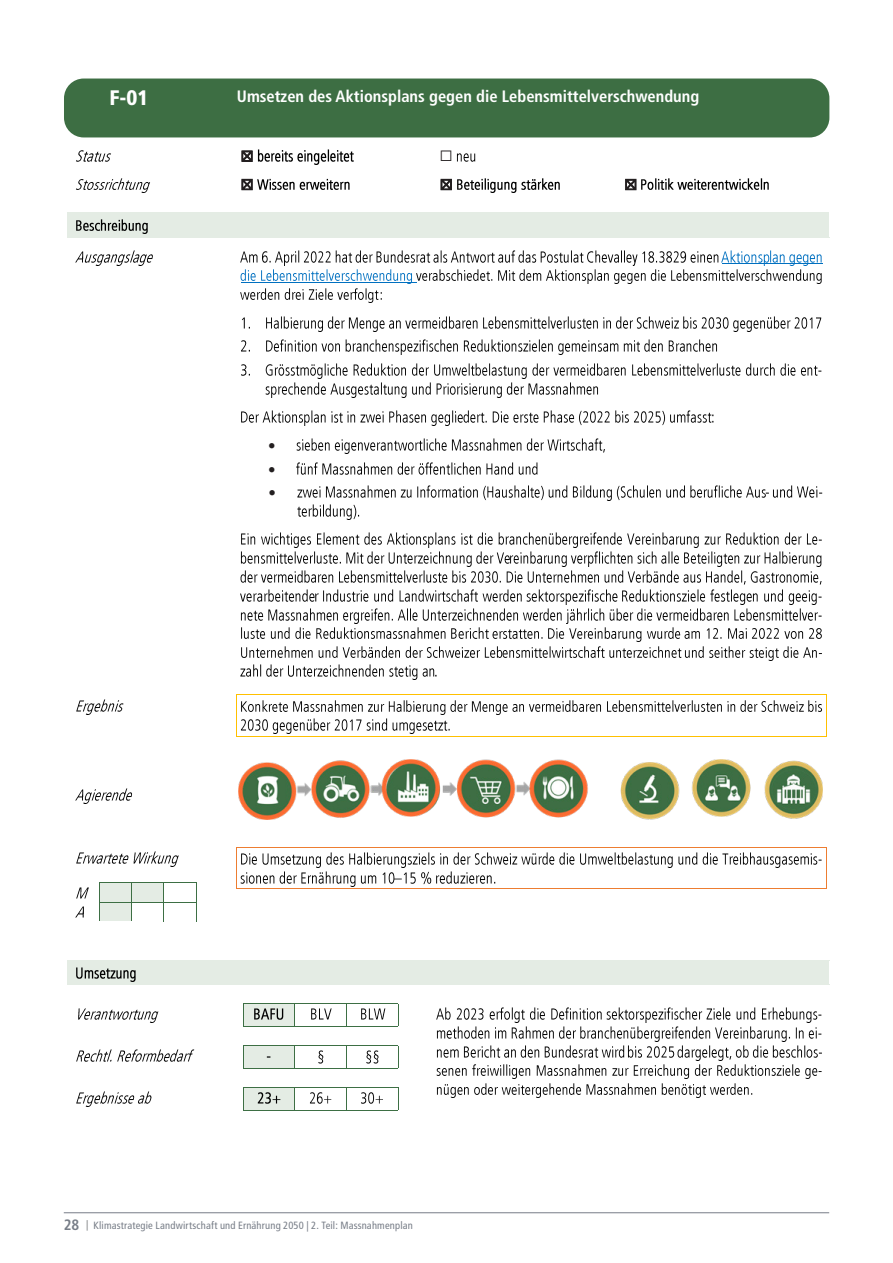
<style>
.page{position:relative;width:893px;height:1263px;background:#fff}
.page>*{position:absolute;margin:0;border:0;box-sizing:border-box;transform-origin:0 0}
.t1{font:900 condensed 21px "Frutiger LT Std";color:#fff}
.t2{font:700 condensed 16.5px "Frutiger LT Std";color:#fff}
.t3{font:14.85px/23.5px "Symbol";color:#231f20;text-align:justify}
.t4{font:condensed 10.5px "Frutiger LT Std";letter-spacing:.015em;color:#777d87}
.s1{font-weight:700;font-size:15px}
.s2{color:#7c7e81}
</style>
<div class="page">
<hr style="left:64px;top:1212px;width:765px;height:1px;background:#777d87">
<img style="left:76px;top:150px;width:35px;height:12px">
<img style="left:257px;top:149px;width:97px;height:16px">
<img style="left:456px;top:153px;width:20px;height:9px">
<img style="left:76px;top:178px;width:74px;height:15px">
<img style="left:257px;top:178px;width:93px;height:12px">
<img style="left:457px;top:178px;width:103px;height:15px">
<img style="left:641px;top:178px;width:128px;height:12px">
<div style="left:76px;top:213px;width:746px;height:24px;background:#e4ece4"></div>
<img style="left:76px;top:219px;width:72px;height:15px">
<hr style="left:68px;top:212px;width:164px;height:1px;background:#e4ece4">
<hr style="left:233px;top:212px;width:198px;height:1px;background:#e4ece4">
<hr style="left:432px;top:212px;width:188px;height:1px;background:#e4ece4">
<hr style="left:621px;top:212px;width:208px;height:1px;background:#e4ece4">
<img style="left:76px;top:250px;width:77px;height:15px">
<img style="left:241px;top:250px;width:481px;height:15px">
<img style="left:722px;top:250px;width:48px;height:15px">
<img style="left:770px;top:250px;width:53px;height:15px">
<hr style="left:722px;top:263px;width:100px;height:1px;background:#0070c0">
<img style="left:241px;top:269px;width:171px;height:15px">
<img style="left:416px;top:269px;width:406px;height:15px">
<hr style="left:241px;top:282px;width:175px;height:1px;background:#0070c0">
<img style="left:241px;top:288px;width:141px;height:15px">
<img style="left:242px;top:317px;width:8px;height:12px">
<img style="left:266px;top:316px;width:556px;height:15px">
<img style="left:241px;top:340px;width:9px;height:12px">
<img style="left:266px;top:339px;width:103px;height:13px">
<img style="left:369px;top:339px;width:349px;height:16px">
<img style="left:241px;top:364px;width:9px;height:12px">
<img style="left:265px;top:363px;width:557px;height:15px">
<img style="left:265px;top:382px;width:334px;height:15px">
<img style="left:241px;top:410px;width:222px;height:15px">
<img style="left:463px;top:410px;width:248px;height:15px">
<img style="left:711px;top:414px;width:3px;height:9px">
<img style="left:296px;top:438px;width:309px;height:16px">
<img style="left:296px;top:462px;width:242px;height:13px">
<img style="left:297px;top:485px;width:468px;height:16px">
<img style="left:765px;top:485px;width:58px;height:13px">
<img style="left:297px;top:504px;width:63px;height:15px">
<img style="left:241px;top:532px;width:581px;height:16px">
<img style="left:241px;top:551px;width:269px;height:16px">
<img style="left:510px;top:551px;width:312px;height:16px">
<img style="left:241px;top:570px;width:581px;height:15px">
<img style="left:241px;top:589px;width:74px;height:13px">
<img style="left:315px;top:589px;width:212px;height:13px">
<img style="left:527px;top:589px;width:91px;height:15px">
<img style="left:622px;top:589px;width:130px;height:15px">
<img style="left:752px;top:589px;width:70px;height:15px">
<img style="left:241px;top:608px;width:581px;height:15px">
<img style="left:241px;top:627px;width:440px;height:15px">
<img style="left:451px;top:627px;width:15px;height:15px">
<img style="left:684px;top:628px;width:63px;height:11px">
<img style="left:752px;top:628px;width:52px;height:11px">
<img style="left:809px;top:628px;width:13px;height:11px">
<img style="left:241px;top:646px;width:261px;height:12px">
<img style="left:502px;top:646px;width:320px;height:15px">
<img style="left:241px;top:664px;width:194px;height:16px">
<svg style="left:67px;top:212px;width:1px;height:26px"></svg>
<hr style="left:68px;top:237px;width:164px;height:1px;background:#e4ece4">
<hr style="left:233px;top:237px;width:596px;height:1px;background:#e4ece4">
<img style="left:76px;top:699px;width:48px;height:15px">
<img style="left:241px;top:700px;width:581px;height:15px">
<hr style="left:237px;top:694px;width:589px;height:1px;background:#ffc000">
<img style="left:241px;top:718px;width:209px;height:16px">
<hr style="left:237px;top:736px;width:589px;height:1px;background:#ffc000">
<svg style="left:236px;top:694px;width:1px;height:43px"></svg>
<svg style="left:826px;top:694px;width:1px;height:43px"></svg>
<img style="left:76px;top:788px;width:56px;height:16px">
<img style="left:76px;top:851px;width:103px;height:15px">
<img style="left:241px;top:852px;width:581px;height:15px">
<hr style="left:237px;top:847px;width:589px;height:1px;background:#ed7d31">
<img style="left:241px;top:871px;width:175px;height:15px">
<img style="left:395px;top:871px;width:15px;height:15px">
<img style="left:421px;top:871px;width:11px;height:14px">
<img style="left:436px;top:871px;width:60px;height:13px">
<hr style="left:237px;top:888px;width:589px;height:1px;background:#ed7d31">
<svg style="left:236px;top:847px;width:1px;height:42px"></svg>
<svg style="left:826px;top:847px;width:1px;height:42px"></svg>
<img style="left:76px;top:887px;width:13px;height:12px">
<div style="left:100px;top:883px;width:31px;height:19px;background:#e4ece4"></div>
<div style="left:131px;top:883px;width:33px;height:19px;background:#e4ece4"></div>
<hr style="left:99px;top:883px;width:32px;height:1px;background:#3d6f44">
<hr style="left:131px;top:883px;width:33px;height:1px;background:#3d6f44">
<hr style="left:164px;top:883px;width:33px;height:1px;background:#3d6f44">
<img style="left:76px;top:906px;width:8px;height:12px">
<div style="left:100px;top:902px;width:31px;height:19px;background:#e4ece4"></div>
<hr style="left:99px;top:902px;width:32px;height:1px;background:#3d6f44">
<hr style="left:131px;top:902px;width:33px;height:1px;background:#3d6f44">
<hr style="left:164px;top:902px;width:33px;height:1px;background:#3d6f44">
<svg style="left:99px;top:884px;width:1px;height:37px"></svg>
<hr style="left:99px;top:921px;width:32px;height:1px;background:#3d6f44">
<svg style="left:131px;top:884px;width:1px;height:37px"></svg>
<hr style="left:131px;top:921px;width:33px;height:1px;background:#3d6f44">
<hr style="left:164px;top:921px;width:33px;height:1px;background:#3d6f44">
<div style="left:76px;top:960px;width:746px;height:24px;background:#e4ece4"></div>
<img style="left:76px;top:967px;width:60px;height:14px">
<hr style="left:68px;top:960px;width:761px;height:1px;background:#e4ece4">
<svg style="left:67px;top:960px;width:1px;height:25px"></svg>
<hr style="left:68px;top:984px;width:393px;height:1px;background:#e4ece4">
<hr style="left:463px;top:984px;width:366px;height:1px;background:#e4ece4">
<img style="left:78px;top:1008px;width:81px;height:14px">
<div style="left:243px;top:1004px;width:52px;height:22px;background:#e4ece4"></div>
<img style="left:254px;top:1008px;width:30px;height:12px">
<img style="left:311px;top:1008px;width:21px;height:12px">
<img style="left:361px;top:1008px;width:25px;height:12px">
<img style="left:436px;top:1007px;width:171px;height:15px">
<img style="left:607px;top:1007px;width:96px;height:15px">
<img style="left:706px;top:1007px;width:116px;height:15px">
<img style="left:436px;top:1026px;width:386px;height:15px">
<img style="left:436px;top:1045px;width:189px;height:13px">
<img style="left:628px;top:1045px;width:50px;height:13px">
<img style="left:678px;top:1045px;width:144px;height:15px">
<img style="left:436px;top:1064px;width:386px;height:15px">
<img style="left:436px;top:1083px;width:317px;height:15px">
<hr style="left:243px;top:1004px;width:52px;height:1px;background:#3d6f44">
<hr style="left:295px;top:1004px;width:51px;height:1px;background:#3d6f44">
<hr style="left:347px;top:1004px;width:51px;height:1px;background:#3d6f44">
<svg style="left:243px;top:1005px;width:1px;height:22px"></svg>
<hr style="left:244px;top:1026px;width:51px;height:1px;background:#3d6f44">
<hr style="left:295px;top:1026px;width:51px;height:1px;background:#3d6f44">
<svg style="left:346px;top:1004px;width:2px;height:23px"></svg>
<hr style="left:347px;top:1026px;width:51px;height:1px;background:#3d6f44">
<svg style="left:398px;top:1004px;width:1px;height:22px"></svg>
<img style="left:76px;top:1049px;width:119px;height:13px">
<div style="left:243px;top:1046px;width:52px;height:22px;background:#e4ece4"></div>
<img style="left:318px;top:1050px;width:6px;height:14px">
<img style="left:366px;top:1050px;width:13px;height:14px">
<hr style="left:244px;top:1045px;width:51px;height:1px;background:#3d6f44">
<hr style="left:295px;top:1045px;width:51px;height:1px;background:#3d6f44">
<hr style="left:347px;top:1045px;width:51px;height:1px;background:#3d6f44">
<svg style="left:243px;top:1045px;width:1px;height:24px"></svg>
<hr style="left:244px;top:1068px;width:51px;height:1px;background:#3d6f44">
<hr style="left:295px;top:1068px;width:51px;height:1px;background:#3d6f44">
<svg style="left:346px;top:1045px;width:1px;height:24px"></svg>
<hr style="left:347px;top:1068px;width:51px;height:1px;background:#3d6f44">
<svg style="left:398px;top:1046px;width:1px;height:22px"></svg>
<img style="left:76px;top:1091px;width:76px;height:15px">
<div style="left:243px;top:1088px;width:52px;height:22px;background:#e4ece4"></div>
<img style="left:257px;top:1092px;width:24px;height:12px">
<img style="left:310px;top:1092px;width:22px;height:12px">
<img style="left:361px;top:1092px;width:22px;height:12px">
<hr style="left:244px;top:1087px;width:51px;height:1px;background:#3d6f44">
<hr style="left:295px;top:1087px;width:51px;height:1px;background:#3d6f44">
<hr style="left:347px;top:1087px;width:51px;height:1px;background:#3d6f44">
<svg style="left:243px;top:1087px;width:1px;height:24px"></svg>
<hr style="left:244px;top:1110px;width:51px;height:1px;background:#3d6f44">
<hr style="left:295px;top:1110px;width:51px;height:1px;background:#3d6f44">
<svg style="left:346px;top:1087px;width:1px;height:24px"></svg>
<hr style="left:347px;top:1110px;width:51px;height:1px;background:#3d6f44">
<svg style="left:398px;top:1087px;width:1px;height:23px"></svg>
<img style="left:238px;top:760px;width:584px;height:60px">
<div style="left:64px;top:79px;width:765px;height:58px;background:#3d6e43;border-radius:20px"></div>
<p class="t1" style="left:109px;top:85px;width:40px">F-01</p>
<p class="t2" style="left:237px;top:87px;width:464px">Umsetzen des Aktionsplans gegen die Lebensmittelverschwendung</p>
<p class="t3" style="left:269px;top:433px;width:9px">• • •</p>
<p class="t4" style="left:64px;top:1219px;width:351px"><span class="s1">28</span> <span class="s2">|</span> Klimastrategie Landwirtschaft und Ernährung 2050 | 2. Teil: Massnahmenplan</p>
</div>
